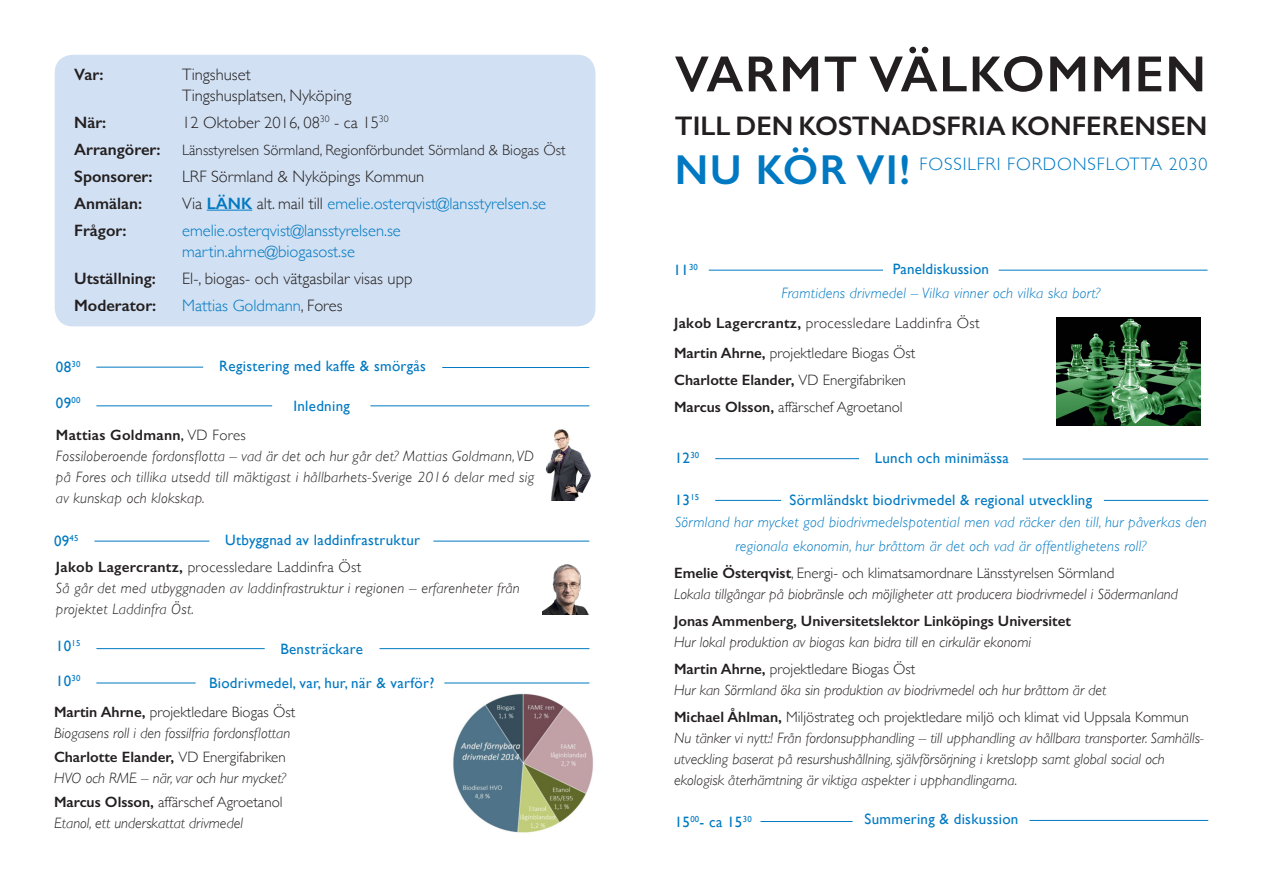
<style>
.page{position:relative;width:1263px;height:893px;background:#fff}
.page>*{position:absolute;margin:0;border:0;box-sizing:border-box;transform-origin:0 0}
.t1{font:600 51px "Gill Sans";letter-spacing:.03em;color:#231f20}
.t2{font:600 42px "Gill Sans";letter-spacing:.03em;color:#0079c2}
.t3{font:600 27px "Gill Sans";color:#231f20}
.t4{font:300 18px "Gill Sans";letter-spacing:.05em;color:#0079c2}
.t5{font:300 16.5px "Gill Sans";color:#0079c2}
.t6{font:300 16.5px "Gill Sans";color:#231f20}
.t7{font:600 16.5px "Gill Sans";color:#231f20}
.t8{font:italic 300 15px/21px "Gill Sans";color:#231f20}
.t9{font:300 15px "Gill Sans";color:#231f20}
.t10{font:15px "Gill Sans";letter-spacing:.02em;color:#0079c2}
.t11{font:italic 300 15px/24px "Gill Sans";letter-spacing:.02em;color:#0079c2;text-align:center}
.t12{font:italic 300 15px/21px "Gill Sans";letter-spacing:.02em;color:#231f20}
.t13{font:300 15px "Gill Sans";letter-spacing:.02em;color:#231f20}
.t14{font:600 15px "Gill Sans";color:#231f20}
.t15{font:600 15px "Gill Sans";letter-spacing:.02em;color:#231f20}
.t16{font:8.7px "Gill Sans";letter-spacing:.02em;color:#0079c2}
.s1{color:#231f20}
.s2{font-weight:600}
.s3{font-weight:400}
.s4{font-weight:300}
.s5{font-weight:600;font-style:normal}
.s6{font-style:normal}
</style>
<div class="page">
<div style="left:55px;top:55px;width:540px;height:271px;background:#d1e0f2;border-radius:18px"></div>
<hr style="left:379px;top:648px;width:210px;height:1px;background:#0079c2">
<hr style="left:96px;top:648px;width:169px;height:1px;background:#0079c2">
<hr style="left:94px;top:541px;width:115px;height:1px;background:#0079c2">
<hr style="left:207px;top:210px;width:45px;height:1px;background:#0079c2">
<hr style="left:709px;top:270px;width:174px;height:1px;background:#0079c2">
<hr style="left:999px;top:270px;width:208px;height:1px;background:#0079c2">
<hr style="left:715px;top:500px;width:66px;height:1px;background:#0079c2">
<hr style="left:1104px;top:500px;width:104px;height:1px;background:#0079c2">
<hr style="left:715px;top:458px;width:144px;height:1px;background:#0079c2">
<hr style="left:1023px;top:459px;width:185px;height:1px;background:#0079c2">
<hr style="left:370px;top:405px;width:219px;height:1px;background:#0079c2">
<hr style="left:96px;top:405px;width:176px;height:1px;background:#0079c2">
<hr style="left:96px;top:367px;width:107px;height:1px;background:#0079c2">
<hr style="left:442px;top:367px;width:147px;height:1px;background:#0079c2">
<img style="left:545px;top:429px;width:46px;height:72px">
<img style="left:542px;top:564px;width:47px;height:51px">
<hr style="left:433px;top:541px;width:156px;height:1px;background:#0079c2">
<hr style="left:444px;top:683px;width:145px;height:1px;background:#0079c2">
<hr style="left:96px;top:683px;width:100px;height:1px;background:#0079c2">
<hr style="left:760px;top:821px;width:92px;height:1px;background:#0079c2">
<hr style="left:1029px;top:820px;width:179px;height:1px;background:#0079c2">
<img style="left:453px;top:693px;width:140px;height:140px">
<img style="left:1057px;top:318px;width:144px;height:108px">
<p class="t7" style="left:74px;top:64px;width:31px">Var:</p>
<p class="t6" style="left:182px;top:61px;width:70px">Tingshuset</p>
<p class="t6" style="left:182px;top:82px;width:171px">Tingshusplatsen, Nyköping</p>
<p class="t7" style="left:74px;top:112px;width:34px">När:</p>
<p class="t6" style="left:182px;top:109px;width:208px">12 Oktober 2016, 08<sup>30</sup> - ca 15<sup>30</sup></p>
<p class="t7" style="left:74px;top:139px;width:88px">Arrangörer:</p>
<p class="t9" style="left:182px;top:138px;width:385px">Länsstyrelsen Sörmland, Regionförbundet Sörmland &amp; Biogas Öst</p>
<p class="t7" style="left:74px;top:166px;width:80px">Sponsorer:</p>
<p class="t6" style="left:182px;top:163px;width:244px">LRF Sörmland &amp; Nyköpings Kommun</p>
<p class="t7" style="left:74px;top:193px;width:69px">Anmälan:</p>
<p class="t5" style="left:182px;top:190px;width:365px"><span class="s1">Via</span> <span class="s2">LÄNK</span> <span class="s1">alt. mail till</span> emelie.osterqvist@lansstyrelsen.se</p>
<p class="t7" style="left:74px;top:220px;width:54px">Frågor:</p>
<p class="t5" style="left:182px;top:217px;width:220px">emelie.osterqvist@lansstyrelsen.se</p>
<p class="t5" style="left:182px;top:238px;width:174px">martin.ahrne@biogasost.se</p>
<p class="t7" style="left:74px;top:268px;width:83px">Utställning:</p>
<p class="t6" style="left:182px;top:265px;width:232px">El-, biogas- och vätgasbilar visas upp</p>
<p class="t7" style="left:74px;top:295px;width:84px">Moderator:</p>
<p class="t5" style="left:182px;top:292px;width:162px">Mattias Goldmann<span class="s1">, Fores</span></p>
<p class="t10" style="left:56px;top:358px;width:26px">08<sup>30</sup></p>
<p class="t10" style="left:219px;top:357px;width:208px">Registering med kaffe &amp; smörgås</p>
<p class="t16" style="left:72px;top:395px;width:10px">00</p>
<p class="t10" style="left:56px;top:395px;width:17px">09</p>
<p class="t10" style="left:293px;top:397px;width:58px">Inledning</p>
<p class="t15" style="left:56px;top:426px;width:191px">Mattias Goldmann<span class="s3">,</span> <span class="s4">VD Fores</span></p>
<p class="t8" style="left:56px;top:445px;width:480px;text-align:justify">Fossiloberoende fordonsflotta – vad är det och hur går det? Mattias Goldmann, VD på Fores och tillika utsedd till mäktigast i hållbarhets-Sverige 2016 delar med sig av kunskap och klokskap.</p>
<p class="t10" style="left:54px;top:532px;width:26px">09<sup>45</sup></p>
<p class="t10" style="left:225px;top:531px;width:196px">Utbyggnad av laddinfrastruktur</p>
<p class="t13" style="left:56px;top:555px;width:307px"><span class="s2">Jakob Lagercrantz,</span> processledare Laddinfra Öst</p>
<p class="t12" style="left:56px;top:577px;width:465px">Så går det med utbyggnaden av laddinfrastruktur i regionen – erfarenheter från projektet Laddinfra Öst.</p>
<p class="t16" style="left:72px;top:638px;width:10px">15</p>
<p class="t10" style="left:56px;top:637px;width:17px">10</p>
<p class="t10" style="left:280px;top:640px;width:84px">Bensträckare</p>
<p class="t16" style="left:72px;top:672px;width:10px">30</p>
<p class="t9" style="left:54px;top:701px;width:243px"><span class="s2">Martin Ahrne,</span> projektledare Biogas Öst</p>
<p class="t8" style="left:54px;top:723px;width:238px">Biogasens roll i den fossilfria fordonsflottan</p>
<p class="t14" style="left:54px;top:748px;width:233px">Charlotte Elander, <span class="s4">VD Energifabriken</span></p>
<p class="t8" style="left:54px;top:768px;width:233px">HVO och RME – när, var och hur mycket?</p>
<p class="t9" style="left:54px;top:791px;width:230px"><span class="s2">Marcus Olsson,</span> affärschef Agroetanol</p>
<p class="t8" style="left:54px;top:813px;width:191px">Etanol, ett underskattat drivmedel</p>
<p class="t10" style="left:56px;top:672px;width:17px">10</p>
<p class="t10" style="left:209px;top:674px;width:227px">Biodrivmedel, var, hur, när &amp; varför?</p>
<p class="t1" style="left:675px;top:43px;width:533px">VARMT VÄLKOMMEN</p>
<p class="t3" style="left:675px;top:109px;width:534px">TILL DEN KOSTNADSFRIA KONFERENSEN</p>
<p class="t2" style="left:675px;top:144px;width:237px">NU KÖR VI!</p>
<p class="t4" style="left:919px;top:150px;width:289px">FOSSILFRI FORDONSFLOTTA 2030</p>
<p class="t10" style="left:893px;top:260px;width:98px">Paneldiskussion</p>
<p class="t11" style="left:781px;top:281px;width:320px">Framtidens drivmedel – Vilka vinner och vilka ska bort?</p>
<p class="t13" style="left:674px;top:311px;width:307px"><span class="s2">Jakob Lagercrantz,</span> processledare Laddinfra Öst</p>
<p class="t9" style="left:674px;top:341px;width:243px"><span class="s2">Martin Ahrne,</span> projektledare Biogas Öst</p>
<p class="t14" style="left:674px;top:371px;width:233px">Charlotte Elander, <span class="s4">VD Energifabriken</span></p>
<p class="t9" style="left:674px;top:395px;width:230px"><span class="s2">Marcus Olsson,</span> affärschef Agroetanol</p>
<p class="t10" style="left:673px;top:261px;width:26px">11<sup>30</sup></p>
<p class="t16" style="left:690px;top:450px;width:10px">30</p>
<p class="t10" style="left:675px;top:450px;width:17px">12</p>
<p class="t10" style="left:875px;top:449px;width:136px">Lunch och minimässa</p>
<p class="t10" style="left:675px;top:491px;width:17px">13</p>
<p class="t10" style="left:789px;top:491px;width:304px">Sörmländskt biodrivmedel &amp; regional utveckling</p>
<p class="t16" style="left:690px;top:492px;width:10px">15</p>
<p class="t11" style="left:675px;top:510px;width:533px">Sörmland har mycket god biodrivmedelspotential men vad räcker den till, hur påverkas den regionala ekonomin, hur bråttom är det och vad är offentlighetens roll?</p>
<p class="t9" style="left:674px;top:562px;width:442px"><span class="s2">Emelie Österqvist</span>, Energi- och klimatsamordnare Länsstyrelsen Sörmland</p>
<p class="t8" style="left:674px;top:581px;width:505px;line-height:27px">Lokala tillgångar på biobränsle och möjligheter att producera biodrivmedel i Södermanland<br><span class="s5">Jonas Ammenberg, Universitetslektor Linköpings Universitet</span></p>
<p class="t8" style="left:674px;top:632px;width:358px">Hur lokal produktion av biogas kan bidra till en cirkulär ekonomi</p>
<p class="t9" style="left:674px;top:658px;width:243px"><span class="s2">Martin Ahrne,</span> projektledare Biogas Öst</p>
<p class="t8" style="left:674px;top:680px;width:434px">Hur kan Sörmland öka sin produktion av biodrivmedel och hur bråttom är det</p>
<p class="t8" style="left:674px;top:707px;width:531px"><span class="s5">Michael Åhlman,</span> <span class="s6">Miljöstrateg och projektledare miljö och klimat vid Uppsala Kommun<br></span>Nu tänker vi nytt:! Från fordonsupphandling – till upphandling av hållbara transporter. Samhälls&shy;utveckling baserat på resurshushållning, självförsörjning i kretslopp samt global social och</p>
<p class="t8" style="left:674px;top:770px;width:345px">ekologisk återhämtning är viktiga aspekter i upphandlingarna.</p>
<p class="t10" style="left:675px;top:813px;width:78px">15<sup>00</sup>- ca 15<sup>30</sup></p>
<p class="t10" style="left:865px;top:810px;width:155px">Summering &amp; diskussion</p>
</div>
